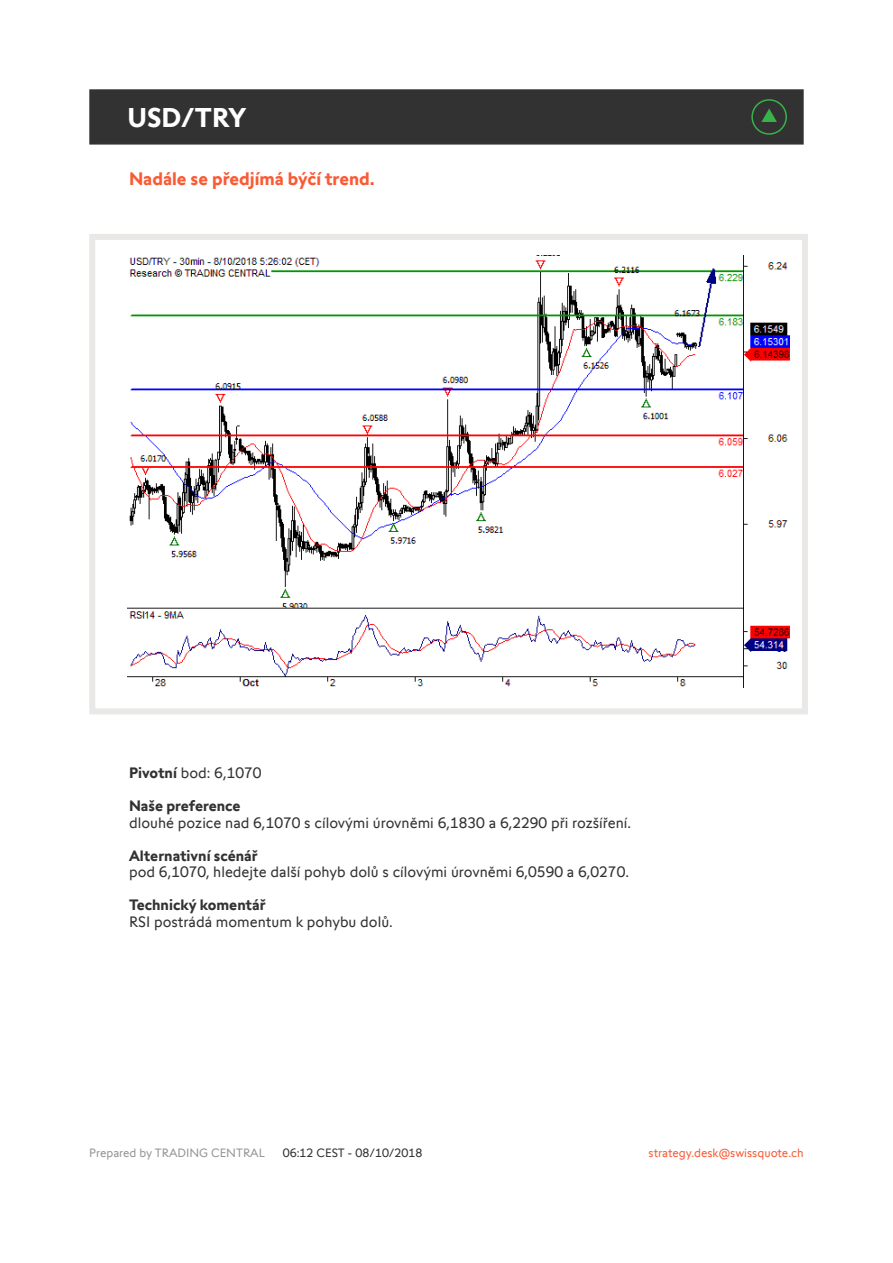
<style>
.page{position:relative;width:893px;height:1263px;background:#fff}
.page>*{position:absolute;margin:0;border:0;box-sizing:border-box;transform-origin:0 0}
.t1{font:700 27px "Swissquote CT";color:#fff}
.t2{font:700 18px "Swissquote CT";color:#fa5b35}
.t3{font:15px "Swissquote CT";color:#323232}
.t4{font:700 15px "Swissquote CT";color:#323232}
.t5{font:12px "Swissquote CT";color:#fa5b35}
.t6{font:12px "Swissquote CT";color:#939598}
.t7{font:12px "Swissquote CT";color:#323232}
.s1{font-weight:700}
</style>
<div class="page">
<div style="left:89px;top:234px;width:719px;height:480px;border:6px solid #e9e8e7"></div>
<div style="left:89px;top:89px;width:715px;height:56px;background:#323232;border:2px solid #323232"></div>
<img style="left:128px;top:255px;width:661px;height:432px">
<svg style="left:751px;top:99px;width:36px;height:36px"></svg>
<h1 class="t1" style="left:128px;top:101px;width:120px">USD/TRY</h1>
<p class="t2" style="left:129px;top:168px;width:247px">Nadále se předjímá býčí trend.</p>
<p class="t3" style="left:129px;top:764px;width:134px"><span class="s1">Pivotní</span> bod: 6,1070</p>
<p class="t4" style="left:129px;top:797px;width:113px">Naše preference</p>
<p class="t3" style="left:129px;top:814px;width:503px">dlouhé pozice nad 6,1070 s cílovými úrovněmi 6,1830 a 6,2290 při rozšíření.</p>
<p class="t4" style="left:129px;top:846px;width:130px">Alternativní scénář</p>
<p class="t3" style="left:129px;top:863px;width:501px">pod 6,1070, hledejte další pohyb dolů s cílovými úrovněmi 6,0590 a 6,0270.</p>
<p class="t4" style="left:129px;top:896px;width:138px">Technický komentář</p>
<p class="t3" style="left:129px;top:913px;width:265px">RSI postrádá momentum k pohybu dolů.</p>
<p class="t6" style="left:89px;top:1145px;width:177px">Prepared by TRADING CENTRAL</p>
<p class="t7" style="left:283px;top:1145px;width:141px">06:12 CEST - 08/10/2018</p>
<p class="t5" style="left:649px;top:1145px;width:157px">strategy.desk@swissquote.ch</p>
</div>
